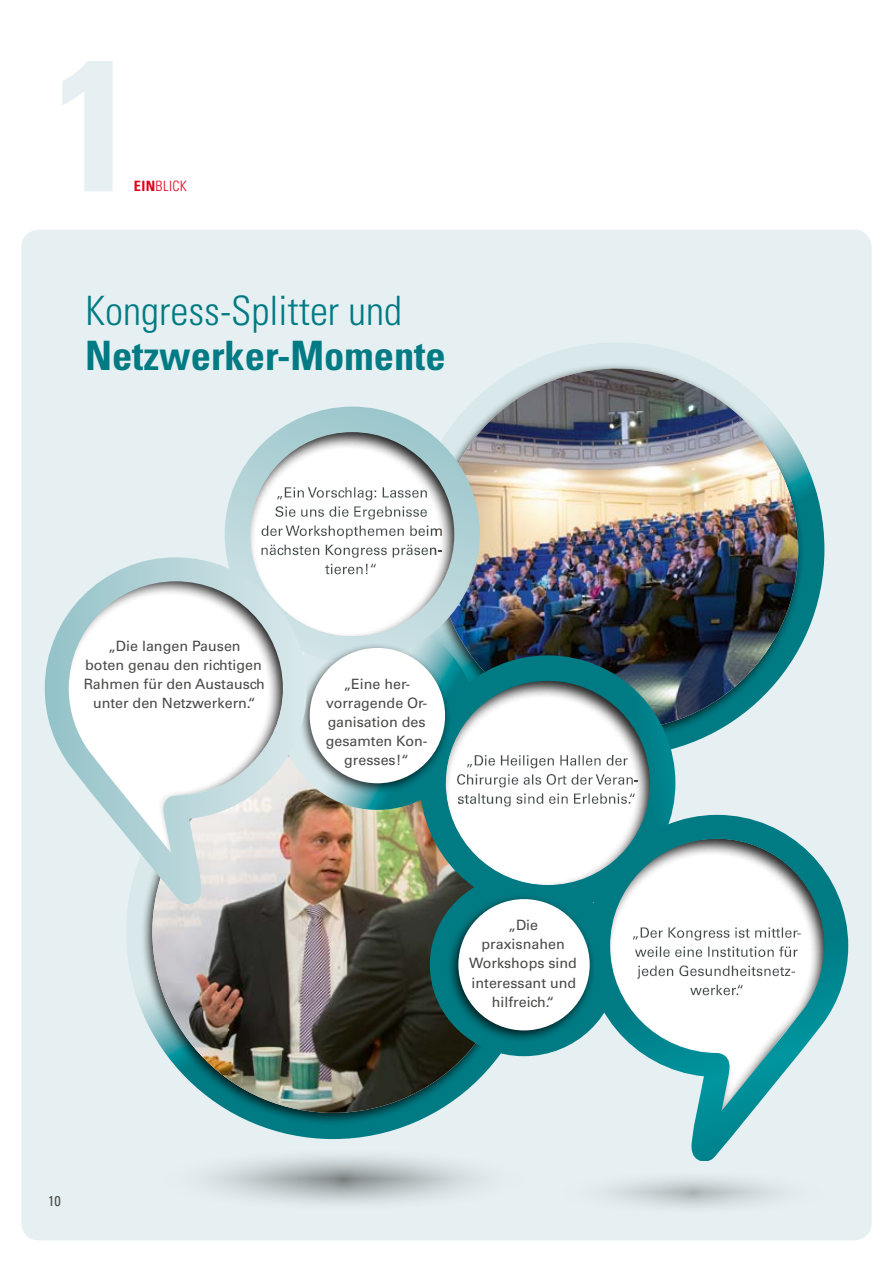
<style>
.page{position:relative;width:893px;height:1263px;background:#fff}
.page>*{position:absolute;margin:0;border:0;box-sizing:border-box;transform-origin:0 0}
.t1{font:700 condensed 186.75px "Univers";color:#e6f0f2}
.t2{font:300 condensed 40.5px "Univers";color:#007a83}
.t3{font:700 condensed 40.5px "Univers";color:#007a83}
.t4{font:14.25px/19.2px "Univers LT Std";color:#494948;text-align:center}
.t5{font:300 condensed 14.25px "Univers";color:#e3001c}
.t6{font:condensed 14.25px "Univers";color:#494948}
.s1{font-weight:700}
</style>
<div class="page">
<div style="left:21px;top:230px;width:851px;height:1010px;background:#e6f0f2;border-radius:18px"></div>
<svg style="left:410px;top:342px;width:414px;height:414px"></svg>
<div style="left:425px;top:363px;width:380px;height:380px;background:#000;opacity:.75"></div>
<img style="left:437px;top:369px;width:361px;height:361px;border-radius:181px">
<div style="left:141px;top:746px;width:380px;height:379px;background:#000;opacity:.75"></div>
<img style="left:152px;top:751px;width:362px;height:362px;border-radius:181px">
<svg style="left:561px;top:1170px;width:264px;height:46px"></svg>
<svg style="left:162px;top:1148px;width:363px;height:64px"></svg>
<div style="left:430px;top:873px;width:188px;height:183px;background:#007a83;border-radius:50%"></div>
<svg style="left:420px;top:655px;width:255px;height:255px"></svg>
<img style="left:319px;top:432px;width:331px;height:453px">
<svg style="left:225px;top:407px;width:255px;height:255px;background:#cedadd"></svg>
<svg style="left:574px;top:803px;width:275px;height:358px"></svg>
<div style="left:447px;top:894px;width:150px;height:149px;background:#000;opacity:.75"></div>
<div style="left:458px;top:899px;width:132px;height:131px;background:#fff;border-radius:50%"></div>
<div style="left:298px;top:642px;width:154px;height:154px;background:#000;opacity:.75"></div>
<div style="left:310px;top:648px;width:135px;height:135px;background:#fff;border-radius:50%"></div>
<svg style="left:44px;top:545px;width:275px;height:358px"></svg>
<h1 class="t1" style="left:53px;top:10px;width:84px">1</h1>
<p class="t5" style="left:134px;top:178px;width:36px"><span class="s1">Ein</span>Blick</p>
<h2 class="t2" style="left:85px;top:287px;width:319px">Kongress-Splitter und</h2>
<h2 class="t3" style="left:85px;top:331px;width:362px">Netzwerker-Momente</h2>
<p class="t4" style="left:84px;top:636px;width:183px">„Die langen Pausen<br>boten genau den richtigen<br>Rahmen für den Austausch unter den Netzwerkern.“</p>
<p class="t4" style="left:326px;top:674px;width:103px">„Eine her&shy;vorragende Or&shy;ganisation des gesamten Kon&shy;gresses!“</p>
<p class="t4" style="left:469px;top:915px;width:109px">„Die praxisnahen<br>Workshops sind interessant und hilfreich.“</p>
<p class="t6" style="left:48px;top:1191px;width:14px">10</p>
</div>
